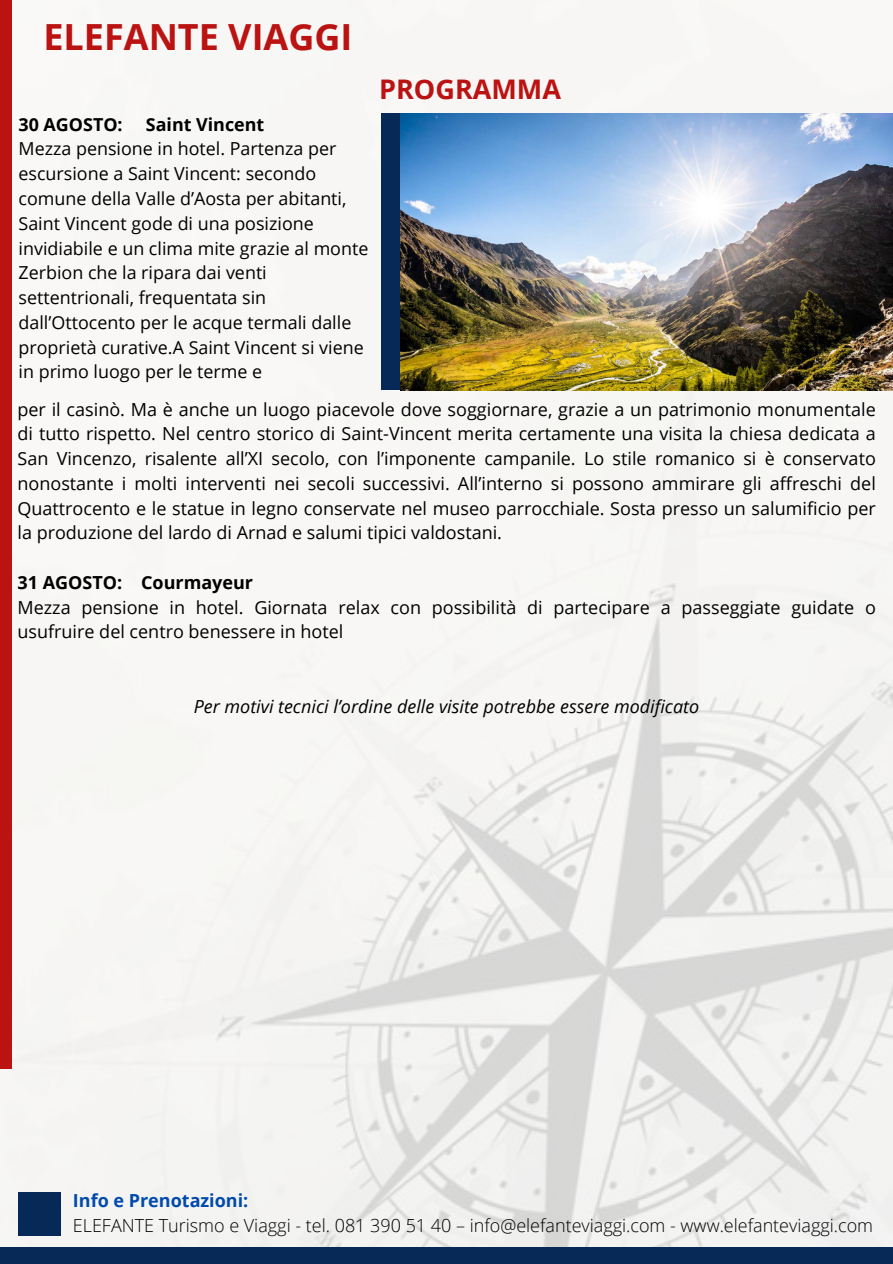
<style>
.page{position:relative;width:893px;height:1264px;background:#fff}
.page>*{position:absolute;margin:0;border:0;box-sizing:border-box;transform-origin:0 0}
.t1{font:700 36px "Open Sans";color:#bb1212}
.t2{font:700 27px "Open Sans";color:#bb1212}
.t3{font:18px/24.8px "Open Sans";color:#000;text-align:justify}
.t4{font:300 18px "Open Sans";color:#000}
.t5{font:italic 18px "Open Sans";color:#000}
.t6{font:700 18px "Open Sans";color:#000}
.t7{font:700 18px "Open Sans";color:#004aad}
.t8{font:17.85px/24.8px "Open Sans";color:#000}
.t9{font:700 17.85px "Open Sans";color:#000}
</style>
<div class="page">
<img style="left:0;top:0;width:892px;height:1247px">
<div style="left:0;top:0;width:11px;height:1068px;background:#bb1212"></div>
<div style="left:19px;top:1191px;width:42px;height:44px;background:#072957"></div>
<div style="left:0;top:1247px;width:892px;height:16px;background:#072957"></div>
<div style="left:381px;top:113px;width:56px;height:277px;background:#072957"></div>
<img style="left:400px;top:113px;width:492px;height:277px">
<p class="t1" style="left:43px;top:11px;width:310px">ELEFANTE VIAGGI</p>
<p class="t9" style="left:19px;top:112px;width:106px">30 AGOSTO:</p>
<p class="t9" style="left:146px;top:112px;width:120px">Saint Vincent</p>
<p class="t8" style="left:19px;top:136px;width:351px">Mezza pensione in hotel. Partenza per escursione a Saint Vincent: secondo comune della Valle d’Aosta per abitanti, Saint Vincent gode di una posizione invidiabile e un clima mite grazie al monte Zerbion che la ripara dai venti settentrionali, frequentata sin dall’Ottocento per le acque termali dalle proprietà curative.A Saint Vincent si viene in primo luogo per le terme e</p>
<h2 class="t2" style="left:379px;top:70px;width:183px">PROGRAMMA</h2>
<p class="t3" style="left:17px;top:396px;width:859px">per il casinò. Ma è anche un luogo piacevole dove soggiornare, grazie a un patrimonio monumentale di tutto rispetto. Nel centro storico di Saint-Vincent merita certamente una visita la chiesa dedicata a San Vincenzo, risalente all’XI secolo, con l’imponente campanile. Lo stile romanico si è conservato nonostante i molti interventi nei secoli successivi. All’interno si possono ammirare gli affreschi del Quattrocento e le statue in legno conservate nel museo parrocchiale. Sosta presso un salumificio per la produzione del lardo di Arnad e salumi tipici valdostani.</p>
<p class="t6" style="left:17px;top:569px;width:237px">31 AGOSTO: Courmayeur</p>
<p class="t3" style="left:17px;top:594px;width:859px">Mezza pensione in hotel. Giornata relax con possibilità di partecipare a passeggiate guidate o usufruire del centro benessere in hotel</p>
<p class="t5" style="left:194px;top:693px;width:507px">Per motivi tecnici l’ordine delle visite potrebbe essere modificato</p>
<p class="t7" style="left:73px;top:1187px;width:177px">Info e Prenotazioni:</p>
<p class="t4" style="left:73px;top:1212px;width:801px">ELEFANTE Turismo e Viaggi - tel. 081 390 51 40 – info@elefanteviaggi.com - www.elefanteviaggi.com</p>
</div>
